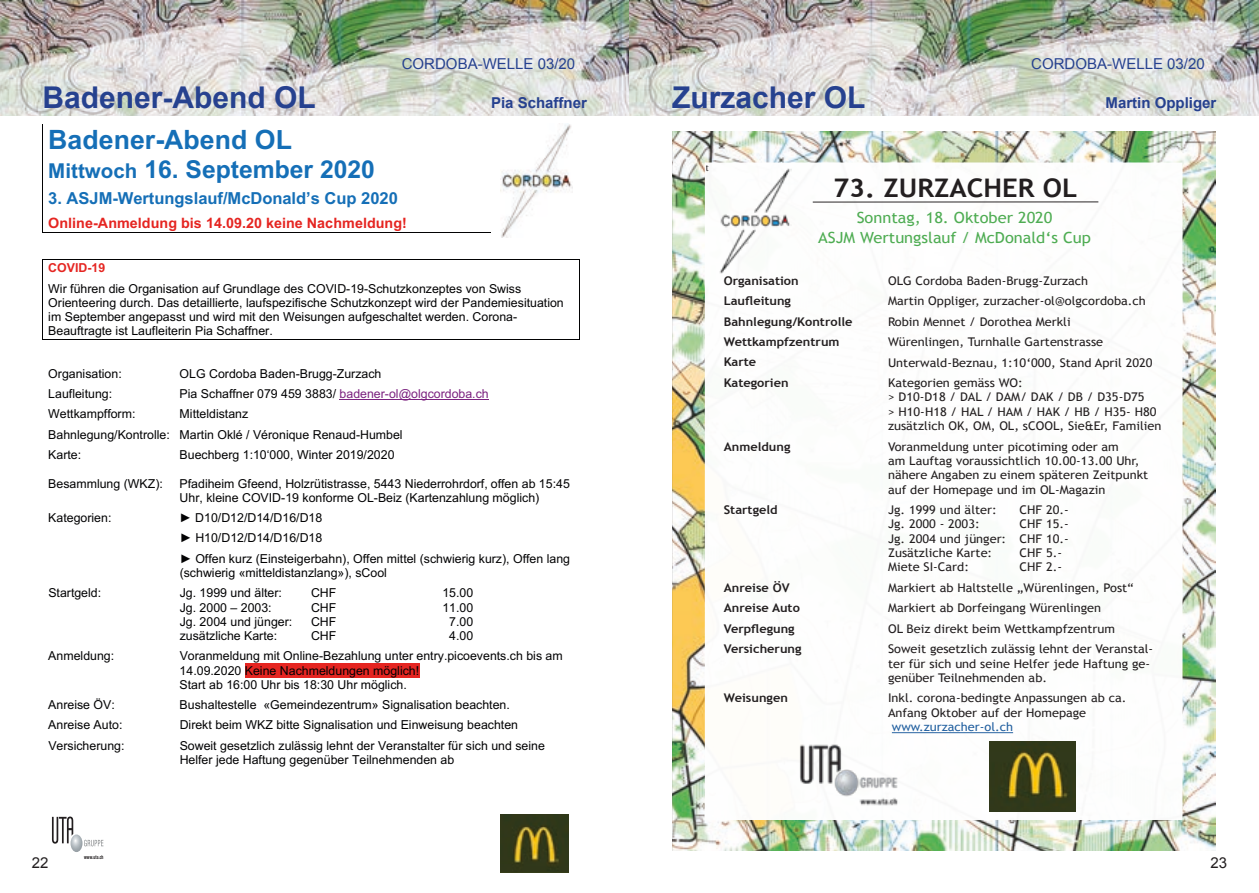
<style>
.page{position:relative;width:1259px;height:893px;background:#fff}
.page>*{position:absolute;margin:0;border:0;box-sizing:border-box;transform-origin:0 0}
.t1{font:700 30px "Arial";color:#26418f}
.t2{font:700 26.7px "Arial";color:#156fb7}
.t3{font:700 25.65px "Trebuchet MS";color:#231f20;scale:1.07 1}
.t4{font:700 24.75px "Arial";color:#156fb7}
.t5{font:700 16.5px "Arial";letter-spacing:-.005em;color:#156fb7}
.t6{font:15.3px/20.5px "Trebuchet MS";color:#4eac52;text-align:center;scale:1.07 1}
.t7{font:15px "Arial";color:#26418f}
.t8{font:700 15px "Arial";color:#26418f}
.t9{font:15px "Arial";color:#231f20}
.t10{font:700 14.25px "Arial";letter-spacing:.005em;color:#e52521}
.t11{font:12.3px/14.2px "Arial";color:#020203}
.t12{font:12.3px "Arial";color:#7b217f}
.t13{font:700 12.3px "Arial";color:#e52521}
.t14{font:12px/14.4px "Trebuchet MS";color:#231f20;scale:1.07 1}
.t15{font:700 12px "Trebuchet MS";color:#231f20;scale:1.07 1}
.t16{font:12px "Trebuchet MS";color:#215f9f;scale:1.07 1}
.t17{font:10.2px "Minion Pro";color:#231f20;scale:1.07 1}
.t18{font:700 condensed 5.4px "Helvetica Neue";letter-spacing:.04em;color:#231f20;scale:.7 1}
.s1{font-size:20.55px}
.s2{color:#020203}
</style>
<div class="page">
<img style="left:0;top:0;width:1259px;height:116px">
<hr style="left:42px;top:124px;width:1px;height:31px;background:#020203">
<hr style="left:43px;top:232px;width:448px;height:1px;background:#020203">
<svg style="left:42px;top:155px;width:1px;height:78px"></svg>
<hr style="left:43px;top:259px;width:536px;height:1px;background:#020203">
<hr style="left:43px;top:339px;width:536px;height:1px;background:#020203">
<svg style="left:42px;top:259px;width:1px;height:81px"></svg>
<svg style="left:579px;top:259px;width:1px;height:81px"></svg>
<hr style="left:339px;top:399px;width:150px;height:1px;background:#7b217f">
<div style="left:245px;top:663px;width:174px;height:14px;background:#e52521"></div>
<svg style="left:52px;top:816px;width:51px;height:36px"></svg>
<img style="left:500px;top:124px;width:73px;height:113px">
<img style="left:501px;top:815px;width:67px;height:58px">
<img style="left:672px;top:132px;width:543px;height:718px">
<div style="left:705px;top:163px;width:477px;height:656px;background:#fff"></div>
<hr style="left:813px;top:201px;width:285px;height:1px;background:#231f20">
<img style="left:719px;top:168px;width:72px;height:105px">
<hr style="left:892px;top:732px;width:121px;height:1px;background:#215f9f">
<img style="left:799px;top:744px;width:99px;height:62px">
<img style="left:989px;top:742px;width:86px;height:69px">
<p class="t7" style="left:402px;top:54px;width:175px">CORDOBA-WELLE 03/20</p>
<p class="t7" style="left:1031px;top:54px;width:175px">CORDOBA-WELLE 03/20</p>
<h1 class="t1" style="left:43px;top:78px;width:275px">Badener-Abend OL</h1>
<p class="t8" style="left:491px;top:93px;width:97px">Pia Schaffner</p>
<h2 class="t2" style="left:48px;top:121px;width:245px">Badener-Abend OL</h2>
<h3 class="t4" style="left:48px;top:152px;width:328px"><span class="s1">Mittwoch</span> 16. September 2020</h3>
<h3 class="t5" style="left:48px;top:187px;width:351px">3. ASJM-Wertungslauf/McDonald’s Cup 2020</h3>
<p class="t10" style="left:48px;top:213px;width:360px">Online-Anmeldung bis 14.09.20 keine Nachmeldung!</p>
<p class="t13" style="left:48px;top:259px;width:58px">COVID-19</p>
<p class="t11" style="left:48px;top:281px;width:517px">Wir führen die Organisation auf Grundlage des COVID-19-Schutzkonzeptes von Swiss Orienteering durch. Das detaillierte, laufspezifische Schutzkonzept wird der Pandemiesituation im September angepasst und wird mit den Weisungen aufgeschaltet werden. Corona-Beauftragte ist Laufleiterin Pia Schaffner.</p>
<p class="t11" style="left:48px;top:366px;width:75px">Organisation:</p>
<p class="t11" style="left:180px;top:366px;width:203px">OLG Cordoba Baden-Brugg-Zurzach</p>
<p class="t11" style="left:48px;top:386px;width:65px">Laufleitung:</p>
<p class="t12" style="left:180px;top:385px;width:311px"><span class="s2">Pia Schaffner 079 459 3883/</span> badener-ol@olgcordoba.ch</p>
<p class="t11" style="left:48px;top:407px;width:89px">Wettkampfform:</p>
<p class="t11" style="left:48px;top:404px;width:356px;line-height:20.4px;text-indent:131px">Mitteldistanz<br>Bahnlegung/Kontrolle: Martin Oklé / Véronique Renaud-Humbel<br>Karte:</p>
<p class="t11" style="left:180px;top:447px;width:216px">Buechberg 1:10‘000, Winter 2019/2020</p>
<p class="t11" style="left:48px;top:476px;width:116px">Besammlung (WKZ):</p>
<p class="t11" style="left:180px;top:476px;width:392px">Pfadiheim Gfeend, Holzrütistrasse, 5443 Niederrohrdorf, offen ab 15:45<br>Uhr, kleine COVID-19 konforme OL-Beiz (Kartenzahlung möglich)</p>
<p class="t11" style="left:48px;top:510px;width:65px">Kategorien:</p>
<p class="t11" style="left:180px;top:507px;width:392px;line-height:20.4px">► D10/D12/D14/D16/D18<br>► H10/D12/D14/D16/D18<br>► Offen kurz (Einsteigerbahn), Offen mittel (schwierig kurz), Offen lang</p>
<p class="t11" style="left:180px;top:566px;width:209px">(schwierig «mitteldistanzlang»), sCool</p>
<p class="t11" style="left:48px;top:586px;width:54px">Startgeld:</p>
<p class="t11" style="left:180px;top:586px;width:104px">Jg. 1999 und älter:</p>
<p class="t11" style="left:311px;top:586px;width:27px">CHF</p>
<p class="t11" style="left:442px;top:586px;width:32px">15.00</p>
<p class="t11" style="left:180px;top:600px;width:93px">Jg. 2000 – 2003:</p>
<p class="t11" style="left:311px;top:600px;width:27px">CHF</p>
<p class="t11" style="left:442px;top:600px;width:32px">11.00</p>
<p class="t11" style="left:180px;top:614px;width:114px">Jg. 2004 und jünger:</p>
<p class="t11" style="left:311px;top:614px;width:27px">CHF</p>
<p class="t11" style="left:449px;top:614px;width:26px">7.00</p>
<p class="t11" style="left:180px;top:628px;width:99px">zusätzliche Karte:</p>
<p class="t11" style="left:311px;top:628px;width:27px">CHF</p>
<p class="t11" style="left:449px;top:628px;width:26px">4.00</p>
<p class="t11" style="left:48px;top:649px;width:67px">Anmeldung:</p>
<p class="t11" style="left:180px;top:649px;width:384px">Voranmeldung mit Online-Bezahlung unter entry.picoevents.ch bis am<br>14.09.2020 Keine Nachmeldungen möglich!<br>Start ab 16:00 Uhr bis 18:30 Uhr möglich.</p>
<p class="t11" style="left:48px;top:697px;width:68px">Anreise ÖV:</p>
<p class="t11" style="left:180px;top:697px;width:332px">Bushaltestelle «Gemeindezentrum» Signalisation beachten.</p>
<p class="t11" style="left:48px;top:718px;width:76px">Anreise Auto:</p>
<p class="t11" style="left:180px;top:718px;width:340px">Direkt beim WKZ bitte Signalisation und Einweisung beachten</p>
<p class="t11" style="left:48px;top:738px;width:78px">Versicherung:</p>
<p class="t11" style="left:180px;top:738px;width:367px">Soweit gesetzlich zulässig lehnt der Veranstalter für sich und seine<br>Helfer jede Haftung gegenüber Teilnehmenden ab</p>
<h1 class="t1" style="left:672px;top:78px;width:195px">Zurzacher OL</h1>
<p class="t8" style="left:1105px;top:93px;width:112px">Martin Oppliger</p>
<p class="t17" style="left:705px;top:161px;width:5px">t</p>
<h3 class="t3" style="left:833px;top:172px;width:230px">73. ZURZACHER OL</h3>
<p class="t6" style="left:818px;top:207px;width:256px">Sonntag, 18. Oktober 2020<br>ASJM Wertungslauf / McDonald‘s Cup</p>
<p class="t15" style="left:724px;top:273px;width:72px">Organisation</p>
<p class="t14" style="left:888px;top:273px;width:188px">OLG Cordoba Baden-Brugg-Zurzach</p>
<p class="t15" style="left:724px;top:293px;width:64px">Laufleitung</p>
<p class="t14" style="left:888px;top:294px;width:242px">Martin Oppliger, zurzacher-ol@olgcordoba.ch</p>
<p class="t15" style="left:724px;top:314px;width:122px">Bahnlegung/Kontrolle</p>
<p class="t14" style="left:888px;top:314px;width:172px">Robin Mennet / Dorothea Merkli</p>
<p class="t15" style="left:724px;top:334px;width:110px">Wettkampfzentrum</p>
<p class="t14" style="left:888px;top:335px;width:202px">Würenlingen, Turnhalle Gartenstrasse</p>
<p class="t15" style="left:724px;top:355px;width:32px">Karte</p>
<p class="t14" style="left:888px;top:355px;width:249px">Unterwald-Beznau, 1:10‘000, Stand April 2020</p>
<p class="t15" style="left:724px;top:375px;width:62px">Kategorien</p>
<p class="t14" style="left:888px;top:376px;width:257px">Kategorien gemäss WO:<br>&gt; D10-D18 / DAL / DAM/ DAK / DB / D35-D75<br>&gt; H10-H18 / HAL / HAM / HAK / HB / H35- H80 zusätzlich OK, OM, OL, sCOOL, Sie&amp;Er, Familien</p>
<p class="t15" style="left:724px;top:439px;width:64px">Anmeldung</p>
<p class="t14" style="left:888px;top:439px;width:245px">Voranmeldung unter picotiming oder am<br>am Lauftag voraussichtlich 10.00-13.00 Uhr, nähere Angaben zu einem späteren Zeitpunkt auf der Homepage und im OL-Magazin</p>
<p class="t15" style="left:724px;top:502px;width:52px">Startgeld</p>
<p class="t14" style="left:888px;top:503px;width:103px">Jg. 1999 und älter:</p>
<p class="t14" style="left:1019px;top:503px;width:48px">CHF 20.-</p>
<p class="t14" style="left:888px;top:517px;width:87px">Jg. 2000 - 2003:</p>
<p class="t14" style="left:888px;top:517px;width:170px;text-align:justify;text-indent:131px">CHF 15.- Jg. 2004 und jünger: CHF 10.- Zusätzliche Karte:</p>
<p class="t14" style="left:1019px;top:546px;width:41px">CHF 5.-</p>
<p class="t14" style="left:888px;top:560px;width:77px">Miete SI-Card:</p>
<p class="t14" style="left:1019px;top:560px;width:41px">CHF 2.-</p>
<p class="t15" style="left:724px;top:580px;width:63px">Anreise ÖV</p>
<p class="t14" style="left:888px;top:581px;width:231px">Markiert ab Haltstelle „Würenlingen, Post“</p>
<p class="t15" style="left:724px;top:601px;width:73px">Anreise Auto</p>
<p class="t14" style="left:888px;top:601px;width:201px">Markiert ab Dorfeingang Würenlingen</p>
<p class="t15" style="left:724px;top:621px;width:68px">Verpflegung</p>
<p class="t14" style="left:888px;top:621px;width:214px">OL Beiz direkt beim Wettkampfzentrum</p>
<p class="t15" style="left:724px;top:641px;width:74px">Versicherung</p>
<p class="t14" style="left:888px;top:642px;width:249px">Soweit gesetzlich zulässig lehnt der Veranstal&shy;ter für sich und seine Helfer jede Haftung ge&shy;genüber Teilnehmenden ab.</p>
<p class="t15" style="left:724px;top:691px;width:61px">Weisungen</p>
<p class="t14" style="left:888px;top:691px;width:224px">Inkl. corona-bedingte Anpassungen ab ca.<br>Anfang Oktober auf der Homepage</p>
<p class="t16" style="left:892px;top:720px;width:115px">www.zurzacher-ol.ch</p>
<p class="t18" style="left:84px;top:853px;width:29px">www.uta.ch</p>
<p class="t9" style="left:32px;top:853px;width:18px">22</p>
<p class="t9" style="left:1210px;top:853px;width:18px">23</p>
</div>
